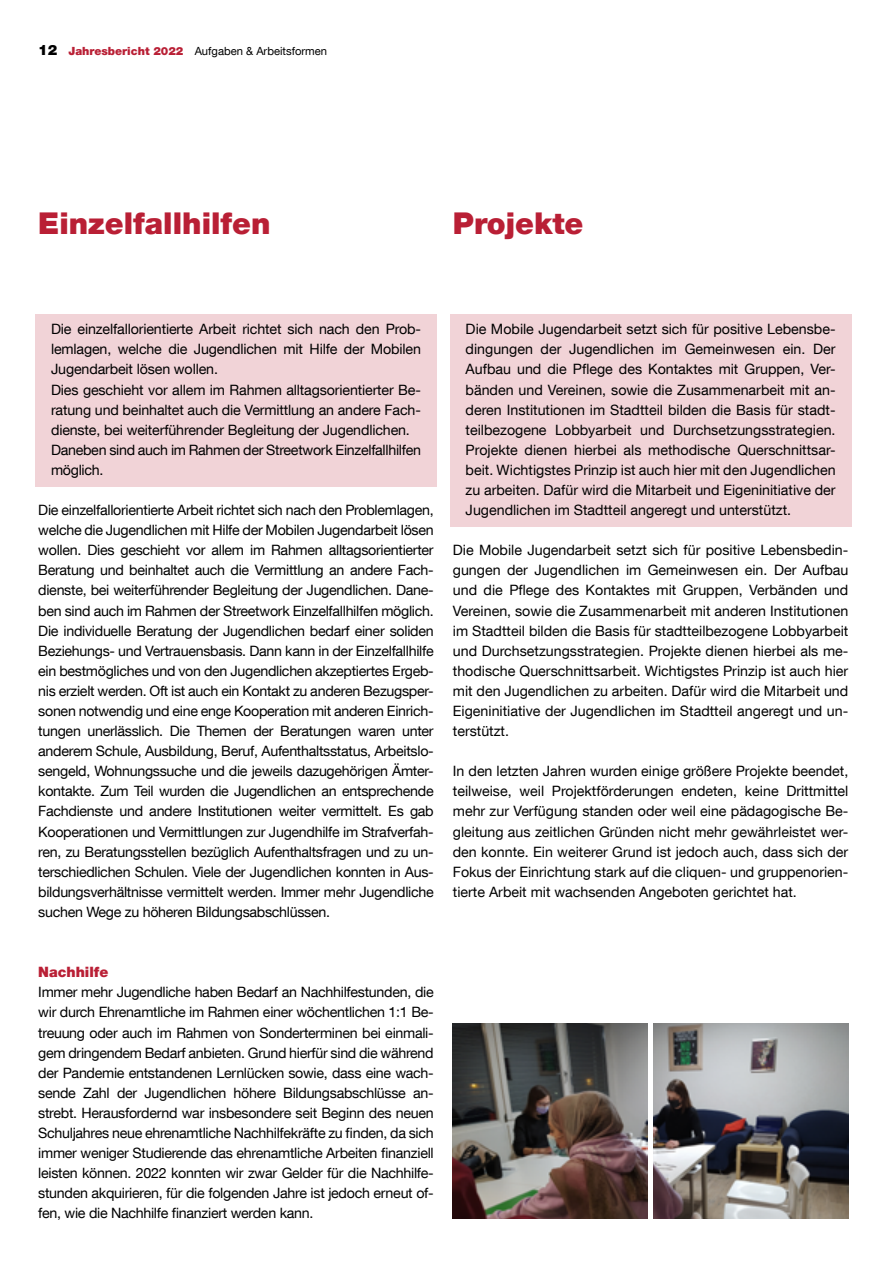
<style>
.page{position:relative;width:893px;height:1263px;background:#fff}
.page>*{position:absolute;margin:0;border:0;box-sizing:border-box;transform-origin:0 0}
.t1{font:900 30px "Helvetica Neue LT Com";color:#b91f35}
.Copy_9_5_auf_13_394{font:14.25px/20.1px "Helvetica Neue LT Com";letter-spacing:-.01em;color:#000;text-align:justify}
.Copy_9_5_auf_13_394-2{font:900 14.25px "Helvetica Neue LT Com";color:#b91f35}
.Copy_8_5_auf_11_16{font:11.25px "Helvetica Neue LT Com";color:#000}
.s1{font-weight:900;font-size:14.25px}
.s2{font-weight:900;color:#b91f35}
</style>
<div class="page">
<div style="left:450px;top:314px;width:401px;height:213px;background:#f1d3d7"></div>
<div style="left:35px;top:314px;width:402px;height:172px;background:#f1d3d7"></div>
<img style="left:453px;top:1024px;width:194px;height:194px">
<img style="left:654px;top:1024px;width:194px;height:194px">
<p class="Copy_8_5_auf_11_16" style="left:38px;top:44px;width:290px"><span class="s1">12</span> <span class="s2">Jahresbericht 2022</span> Aufgaben &amp; Arbeitsformen</p>
<p class="t1" style="left:38px;top:205px;width:234px">Einzelfallhilfen</p>
<p class="t1" style="left:453px;top:205px;width:132px">Projekte</p>
<p class="Copy_9_5_auf_13_394" style="left:51px;top:319px;width:371px">Die einzelfallorientierte Arbeit richtet sich nach den Prob&shy;lemlagen, welche die Jugendlichen mit Hilfe der Mobilen Jugendarbeit lösen wollen.</p>
<p class="Copy_9_5_auf_13_394" style="left:51px;top:379px;width:371px">Dies geschieht vor allem im Rahmen alltagsorientierter Be&shy;ratung und beinhaltet auch die Vermittlung an andere Fach&shy;dienste, bei weiterführender Begleitung der Jugendlichen.</p>
<p class="Copy_9_5_auf_13_394" style="left:51px;top:439px;width:371px">Daneben sind auch im Rahmen der Streetwork Einzelfallhilfen möglich.</p>
<p class="Copy_9_5_auf_13_394" style="left:38px;top:500px;width:397px">Die einzelfallorientierte Arbeit richtet sich nach den Problemlagen, welche die Jugendlichen mit Hilfe der Mobilen Jugendarbeit lösen wollen. Dies geschieht vor allem im Rahmen alltagsorientierter Beratung und beinhaltet auch die Vermittlung an andere Fach&shy;dienste, bei weiterführender Begleitung der Jugendlichen. Dane&shy;ben sind auch im Rahmen der Streetwork Einzelfallhilfen möglich.<br>Die individuelle Beratung der Jugendlichen bedarf einer soliden Beziehungs- und Vertrauensbasis. Dann kann in der Einzelfallhilfe ein bestmögliches und von den Jugendlichen akzeptiertes Ergeb&shy;nis erzielt werden. Oft ist auch ein Kontakt zu anderen Bezugsper&shy;sonen notwendig und eine enge Kooperation mit anderen Einrich&shy;tungen unerlässlich. Die Themen der Beratungen waren unter anderem Schule, Ausbildung, Beruf, Aufenthaltsstatus, Arbeitslo&shy;sengeld, Wohnungssuche und die jeweils dazugehörigen Ämter&shy;kontakte. Zum Teil wurden die Jugendlichen an entsprechende Fachdienste und andere Institutionen weiter vermittelt. Es gab Kooperationen und Vermittlungen zur Jugendhilfe im Strafverfah&shy;ren, zu Beratungsstellen bezüglich Aufenthaltsfragen und zu un&shy;terschiedlichen Schulen. Viele der Jugendlichen konnten in Aus&shy;bildungsverhältnisse vermittelt werden. Immer mehr Jugendliche suchen Wege zu höheren Bildungsabschlüssen.</p>
<p class="Copy_9_5_auf_13_394-2" style="left:38px;top:963px;width:72px">Nachhilfe</p>
<p class="Copy_9_5_auf_13_394" style="left:38px;top:982px;width:397px">Immer mehr Jugendliche haben Bedarf an Nachhilfestunden, die wir durch Ehrenamtliche im Rahmen einer wöchentlichen 1:1 Be&shy;treuung oder auch im Rahmen von Sonderterminen bei einmali&shy;gem dringendem Bedarf anbieten. Grund hierfür sind die während der Pandemie entstandenen Lernlücken sowie, dass eine wach&shy;sende Zahl der Jugendlichen höhere Bildungsabschlüsse an&shy;strebt. Herausfordernd war insbesondere seit Beginn des neuen Schuljahres neue ehrenamtliche Nachhilfekräfte zu finden, da sich immer weniger Studierende das ehrenamtliche Arbeiten finanziell leisten können. 2022 konnten wir zwar Gelder für die Nachhilfe&shy;stunden akquirieren, für die folgenden Jahre ist jedoch erneut of&shy;fen, wie die Nachhilfe finanziert werden kann.</p>
<p class="Copy_9_5_auf_13_394" style="left:466px;top:319px;width:371px">Die Mobile Jugendarbeit setzt sich für positive Lebensbe&shy;dingungen der Jugendlichen im Gemeinwesen ein. Der Aufbau und die Pflege des Kontaktes mit Gruppen, Ver&shy;bänden und Vereinen, sowie die Zusammenarbeit mit an&shy;deren Institutionen im Stadtteil bilden die Basis für stadt&shy;teilbezogene Lobbyarbeit und Durchsetzungsstrategien.<br>Projekte dienen hierbei als methodische Querschnittsar&shy;beit. Wichtigstes Prinzip ist auch hier mit den Jugendlichen zu arbeiten. Dafür wird die Mitarbeit und Eigeninitiative der Jugendlichen im Stadtteil angeregt und unterstützt.</p>
<p class="Copy_9_5_auf_13_394" style="left:453px;top:540px;width:397px">Die Mobile Jugendarbeit setzt sich für positive Lebensbedin&shy;gungen der Jugendlichen im Gemeinwesen ein. Der Aufbau und die Pflege des Kontaktes mit Gruppen, Verbänden und Vereinen, sowie die Zusammenarbeit mit anderen Institutionen im Stadtteil bilden die Basis für stadtteilbezogene Lobbyarbeit und Durchsetzungsstrategien. Projekte dienen hierbei als me&shy;thodische Querschnittsarbeit. Wichtigstes Prinzip ist auch hier mit den Jugendlichen zu arbeiten. Dafür wird die Mitarbeit und Eigeninitiative der Jugendlichen im Stadtteil angeregt und un&shy;terstützt.</p>
<p class="Copy_9_5_auf_13_394" style="left:453px;top:761px;width:397px">In den letzten Jahren wurden einige größere Projekte beendet, teilweise, weil Projektförderungen endeten, keine Drittmittel mehr zur Verfügung standen oder weil eine pädagogische Be&shy;gleitung aus zeitlichen Gründen nicht mehr gewährleistet wer&shy;den konnte. Ein weiterer Grund ist jedoch auch, dass sich der Fokus der Einrichtung stark auf die cliquen- und gruppenorien&shy;tierte Arbeit mit wachsenden Angeboten gerichtet hat.</p>
</div>
